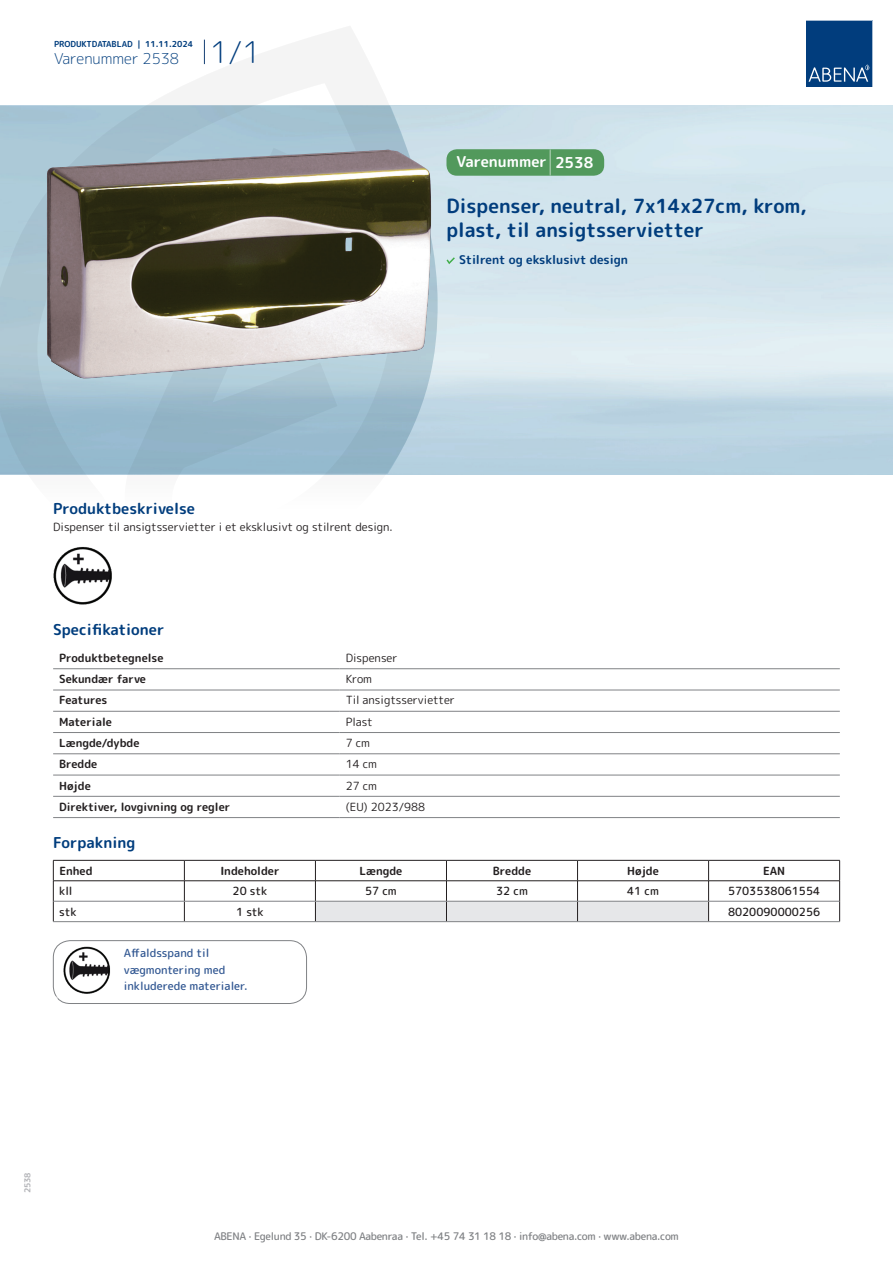
<style>
.page{position:relative;width:893px;height:1263px;background:#fff}
.page>*{position:absolute;margin:0;border:0;box-sizing:border-box;transform-origin:0 0}
.t1{font:700 19.5px/24px "Rounded Mplus 1 c";color:#013d7d}
.t2{font:700 15px "Rounded Mplus 1 c";color:#013d7d}
.t3{font:300 15px "Rounded Mplus 1 c";color:#013d7d}
.t4{font:700 15px "Rounded Mplus 1 c";color:#fff}
.t5{font:700 12px "Rounded Mplus 1 c";color:#013d7d}
.t6{font:700 11.25px "Rounded Mplus 1 c";color:#231f20}
.t7{font:11.25px "Rounded Mplus 1 c";color:#231f20}
.t8{font:500 11.25px "Rounded Mplus 1 c";color:#231f20}
.t9{font:500 11.25px/16.5px "Rounded Mplus 1 c";color:#305691}
.t10{font:500 10.5px "Rounded Mplus 1 c";letter-spacing:-.03em;color:#808285}
.t11{font:700 10.5px "Rounded Mplus 1 c";color:#fff}
.t12{font:700 8.25px "Rounded Mplus 1 c";color:#013d7d}
.t13{font:700 8.25px "Rounded Mplus 1 c";color:#b2b3b7}
.s1{font-size:30px}
.s2{font-size:25.5px}
</style>
<div class="page">
<svg style="left:0;top:26px;width:439px;height:555px"></svg>
<svg style="left:0;top:106px;width:438px;height:368px;background:#a0bfd0"></svg>
<svg style="left:204px;top:40px;width:1px;height:24px"></svg>
<svg style="left:806px;top:20px;width:67px;height:67px;background:#144b86"></svg>
<img style="left:47px;top:150px;width:384px;height:229px">
<img style="left:54px;top:546px;width:58px;height:59px">
<hr style="left:53px;top:668px;width:287px;height:1px;background:#808285">
<hr style="left:340px;top:668px;width:500px;height:1px;background:#808285">
<hr style="left:53px;top:690px;width:287px;height:1px;background:#808285">
<hr style="left:340px;top:690px;width:500px;height:1px;background:#808285">
<hr style="left:53px;top:711px;width:287px;height:1px;background:#808285">
<hr style="left:340px;top:711px;width:500px;height:1px;background:#808285">
<hr style="left:53px;top:732px;width:287px;height:1px;background:#808285">
<hr style="left:340px;top:732px;width:500px;height:1px;background:#808285">
<hr style="left:53px;top:753px;width:287px;height:1px;background:#808285">
<hr style="left:340px;top:753px;width:500px;height:1px;background:#808285">
<hr style="left:53px;top:775px;width:287px;height:1px;background:#808285">
<hr style="left:340px;top:775px;width:500px;height:1px;background:#808285">
<hr style="left:53px;top:796px;width:287px;height:1px;background:#808285">
<hr style="left:340px;top:796px;width:500px;height:1px;background:#808285">
<hr style="left:53px;top:817px;width:287px;height:1px;background:#808285">
<hr style="left:340px;top:817px;width:500px;height:1px;background:#808285">
<hr style="left:53px;top:860px;width:131px;height:1px;background:#231f20">
<hr style="left:184px;top:860px;width:131px;height:1px;background:#231f20">
<hr style="left:709px;top:860px;width:131px;height:1px;background:#231f20">
<hr style="left:53px;top:880px;width:131px;height:1px;background:#231f20">
<hr style="left:184px;top:880px;width:131px;height:1px;background:#231f20">
<hr style="left:709px;top:880px;width:131px;height:1px;background:#231f20">
<svg style="left:53px;top:860px;width:1px;height:61px"></svg>
<svg style="left:184px;top:860px;width:1px;height:61px"></svg>
<svg style="left:315px;top:860px;width:394px;height:61px"></svg>
<svg style="left:839px;top:860px;width:1px;height:61px"></svg>
<hr style="left:54px;top:901px;width:130px;height:1px;background:#808285">
<hr style="left:184px;top:901px;width:131px;height:1px;background:#808285">
<hr style="left:315px;top:901px;width:131px;height:1px;background:#808285">
<hr style="left:446px;top:901px;width:131px;height:1px;background:#808285">
<hr style="left:577px;top:901px;width:132px;height:1px;background:#808285">
<hr style="left:709px;top:901px;width:130px;height:1px;background:#808285">
<hr style="left:53px;top:921px;width:131px;height:1px;background:#808285">
<hr style="left:184px;top:921px;width:131px;height:1px;background:#808285">
<hr style="left:315px;top:921px;width:131px;height:1px;background:#808285">
<hr style="left:446px;top:921px;width:131px;height:1px;background:#808285">
<hr style="left:577px;top:921px;width:132px;height:1px;background:#808285">
<hr style="left:709px;top:921px;width:131px;height:1px;background:#808285">
<img style="left:63px;top:947px;width:47px;height:47px">
<div style="left:53px;top:940px;width:254px;height:64px;border:1px solid #808285;border-radius:17px"></div>
<svg style="left:446px;top:257px;width:9px;height:7px"></svg>
<div style="left:446px;top:149px;width:158px;height:27px;background:#52995c;border-radius:10px"></div>
<p class="t12" style="left:54px;top:38px;width:141px">PRODUKTDATABLAD | 11.11.2024</p>
<h2 class="t3" style="left:54px;top:48px;width:208px">Varenummer 2538 <span class="s1">1/1</span></h2>
<h2 class="t4" style="left:457px;top:151px;width:138px">Varenummer <span class="s2">|</span> 2538</h2>
<h1 class="t1" style="left:446px;top:194px;width:362px">Dispenser, neutral, 7x14x27cm, krom, plast, til ansigtsservietter</h1>
<p class="t5" style="left:459px;top:251px;width:170px">Stilrent og eksklusivt design</p>
<h2 class="t2" style="left:53px;top:498px;width:143px">Produktbeskrivelse</h2>
<p class="t7" style="left:53px;top:518px;width:341px">Dispenser til ansigtsservietter i et eksklusivt og stilrent design.</p>
<h2 class="t2" style="left:53px;top:619px;width:113px">Specifikationer</h2>
<p class="t6" style="left:59px;top:650px;width:106px">Produktbetegnelse</p>
<p class="t7" style="left:346px;top:650px;width:53px">Dispenser</p>
<p class="t6" style="left:59px;top:671px;width:88px">Sekundær farve</p>
<p class="t7" style="left:346px;top:671px;width:28px">Krom</p>
<p class="t6" style="left:59px;top:692px;width:50px">Features</p>
<p class="t7" style="left:346px;top:692px;width:111px">Til ansigtsservietter</p>
<p class="t6" style="left:59px;top:714px;width:54px">Materiale</p>
<p class="t7" style="left:346px;top:714px;width:29px">Plast</p>
<p class="t6" style="left:59px;top:735px;width:82px">Længde/dybde</p>
<p class="t7" style="left:346px;top:735px;width:26px">7 cm</p>
<p class="t6" style="left:59px;top:756px;width:40px">Bredde</p>
<p class="t7" style="left:346px;top:756px;width:33px">14 cm</p>
<p class="t6" style="left:59px;top:777px;width:33px">Højde</p>
<p class="t7" style="left:346px;top:777px;width:33px">27 cm</p>
<p class="t6" style="left:59px;top:799px;width:173px">Direktiver, lovgivning og regler</p>
<p class="t7" style="left:346px;top:799px;width:81px">(EU) 2023/988</p>
<h2 class="t2" style="left:53px;top:832px;width:84px">Forpakning</h2>
<p class="t6" style="left:59px;top:863px;width:35px">Enhed</p>
<p class="t6" style="left:220px;top:863px;width:61px">Indeholder</p>
<p class="t6" style="left:359px;top:863px;width:44px">Længde</p>
<p class="t6" style="left:493px;top:863px;width:40px">Bredde</p>
<p class="t6" style="left:627px;top:863px;width:33px">Højde</p>
<p class="t6" style="left:763px;top:863px;width:24px">EAN</p>
<p class="t8" style="left:59px;top:883px;width:15px">kll</p>
<p class="t8" style="left:233px;top:883px;width:36px">20 stk</p>
<p class="t8" style="left:365px;top:883px;width:33px">57 cm</p>
<p class="t8" style="left:496px;top:883px;width:33px">32 cm</p>
<p class="t8" style="left:627px;top:883px;width:33px">41 cm</p>
<p class="t8" style="left:728px;top:883px;width:94px">5703538061554</p>
<p class="t8" style="left:59px;top:903px;width:19px">stk</p>
<p class="t8" style="left:236px;top:903px;width:29px">1 stk</p>
<p class="t8" style="left:728px;top:903px;width:94px">8020090000256</p>
<p class="t9" style="left:124px;top:945px;width:125px">Affaldsspand til vægmontering med inkluderede materialer.</p>
<p class="t11" style="left:53px;top:992px;width:7px">*</p>
<p class="t13" style="left:22px;top:1193px;width:23px;rotate:-90deg">2538</p>
<p class="t10" style="left:214px;top:1229px;width:466px">ABENA · Egelund 35 · DK-6200 Aabenraa · Tel. +45 74 31 18 18 · info@abena.com · www.abena.com</p>
</div>
